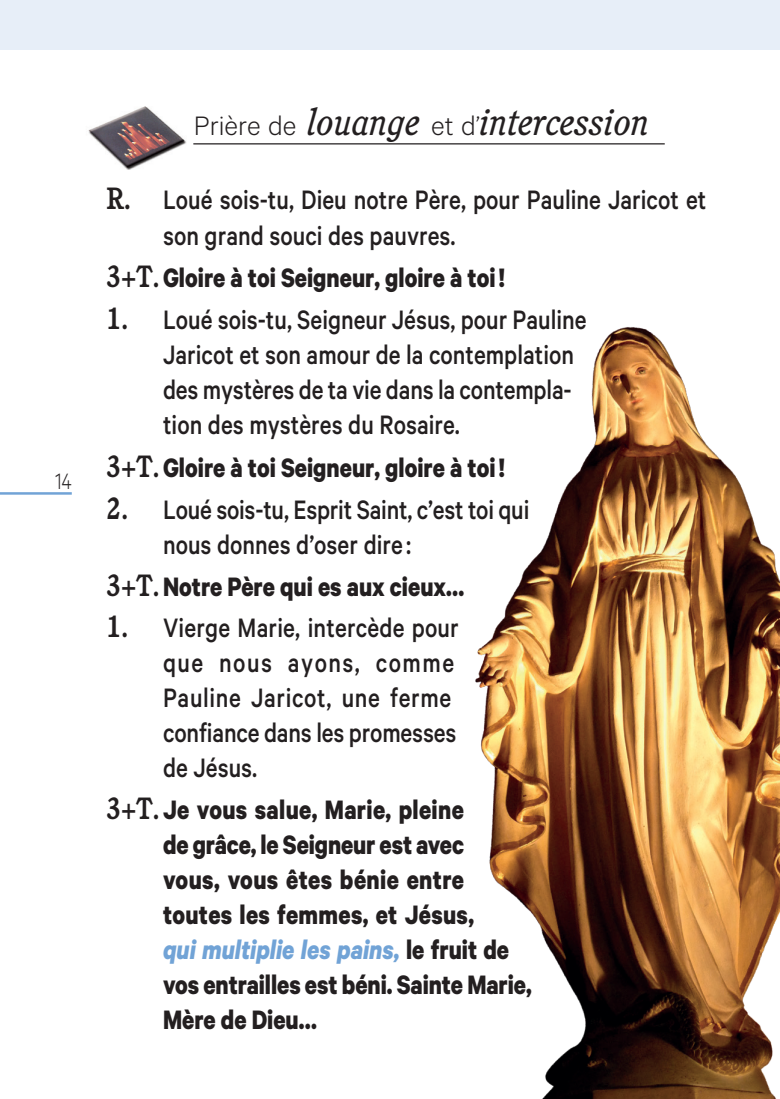
<style>
.page{position:relative;width:780px;height:1099px;background:#fff}
.page>*{position:absolute;margin:0;border:0;box-sizing:border-box;transform-origin:0 0}
.t1{font:italic 37.5px "Cushing";color:#231f20}
.t2{font:500 30px/35px "Calibre";color:#231f20;scale:.85 1}
.t3{font:700 30px/35px "Calibre";color:#231f20;scale:.85 1}
.t4{font:300 25px "Calibre";color:#231f20;scale:.8 1}
.s1{font-family:"Calibre";font-weight:300;font-style:normal;font-size:30px}
.s2{font-family:"Cushing";font-weight:700}
.s3{font-family:"Cushing"}
.s4{font-style:italic;color:#71a3d6}
</style>
<div class="page">
<img style="left:88px;top:106px;width:99px;height:63px">
<hr style="left:193px;top:143px;width:471px;height:1px;background:#231f20">
<div style="left:0;top:0;width:780px;height:50px;background:#e7eef8"></div>
<img style="left:475px;top:327px;width:305px;height:771px">
<hr style="left:0;top:492px;width:72px;height:2px;background:#71a3d6">
<p class="t4" style="left:55px;top:466px;width:22px">14</p>
<p class="t1" style="left:194px;top:99px;width:457px"><span class="s1">Prière de</span> louange <span class="s1">et d’</span>intercession</p>
<p class="t2" style="left:163px;top:182px;width:640px;text-indent:-57px"><span class="s2">R.</span> Loué sois-tu, Dieu notre Père, pour Pauline Jaricot et son grand souci des pauvres.</p>
<p class="t3" style="left:106px;top:259px;width:470px"><span class="s3">3+T.</span>Gloire à toi Seigneur, gloire à toi !</p>
<p class="t2" style="left:163px;top:301px;width:500px;text-indent:-57px"><span class="s2">1.</span> Loué sois-tu, Seigneur Jésus, pour Pauline Jaricot et son amour de la contemplation des mystères de ta vie dans la contempla&shy;tion des mystères du Rosaire.</p>
<p class="t3" style="left:106px;top:449px;width:470px"><span class="s3">3+T.</span>Gloire à toi Seigneur, gloire à toi !</p>
<p class="t2" style="left:163px;top:491px;width:432px;text-indent:-57px"><span class="s2">2.</span> Loué sois-tu, Esprit Saint, c’est toi qui nous donnes d’oser dire :</p>
<p class="t3" style="left:106px;top:568px;width:422px"><span class="s3">3+T.</span>Notre Père qui es aux cieux…</p>
<p class="t2" style="left:163px;top:609px;width:349px;text-indent:-57px"><span class="s2">1.</span> Vierge Marie, intercède pour que nous ayons, comme<br>Pauline Jaricot, une ferme confiance dans les promesses de Jésus.</p>
<p class="t3" style="left:163px;top:790px;width:435px;text-indent:-57px"><span class="s3">3+T.</span>Je vous salue, Marie, pleine<br>de grâce, le Seigneur est avec<br>vous, vous êtes bénie entre toutes les femmes, et Jésus,<br><span class="s4">qui multiplie les pains,</span> le fruit de vos entrailles est béni. Sainte Marie,<br>Mère de Dieu…</p>
</div>
